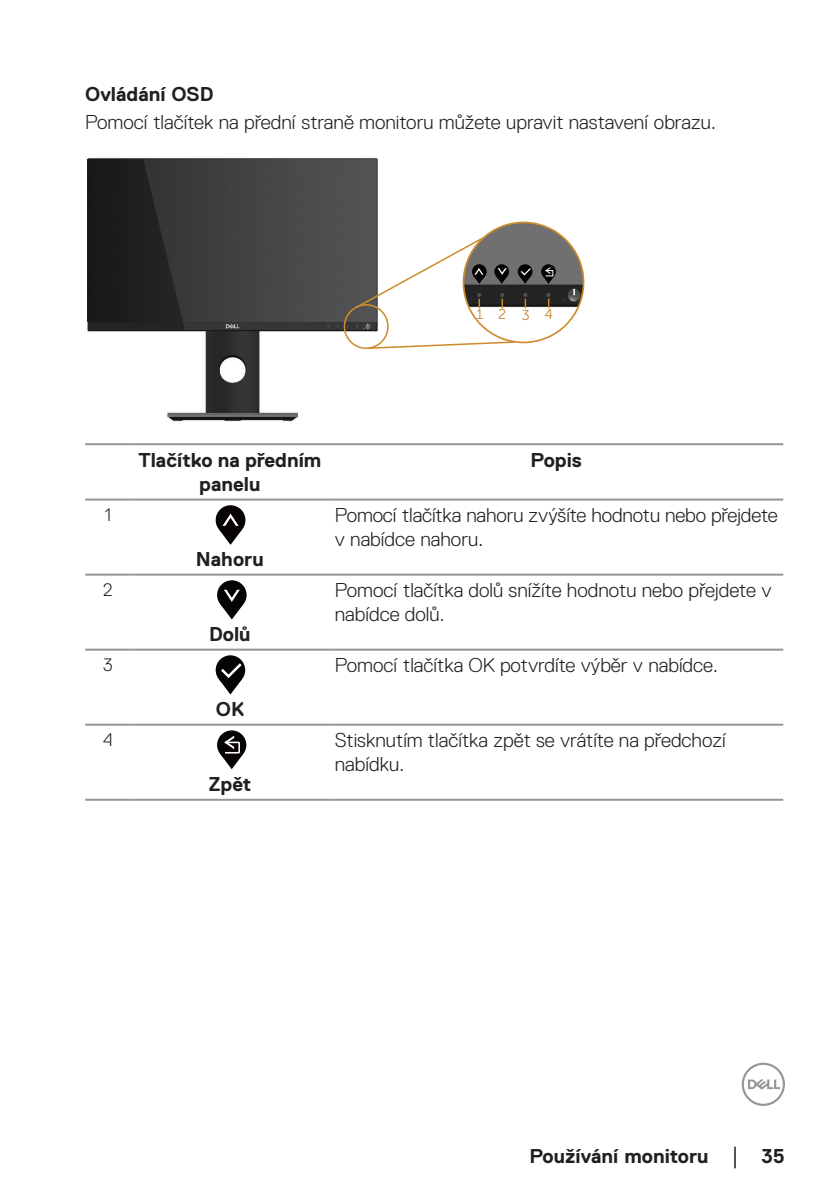
<style>
.page{position:relative;width:840px;height:1191px;background:#fff}
.page>*{position:absolute;margin:0;border:0;box-sizing:border-box;transform-origin:0 0}
.text{font:300 20px/24px "Dell Replica";color:#231f20}
.text-2{font:700 20px/24px "Dell Replica";color:#231f20;text-align:center}
.Head3{font:700 20px "Dell Replica";color:#231f20}
.text-3{font:300 18px "Dell Replica";color:#231f20}
.t1{font:14.4px "Museo Sans For Dell 300";color:#c78830}
.s1{font-family:"Times New Roman";font-weight:400;font-size:18px}
</style>
<div class="page">
<svg style="left:741px;top:1062px;width:43px;height:44px"></svg>
<img style="left:87px;top:157px;width:291px;height:265px">
<div style="left:88px;top:159px;width:55px;height:162px;background:#1b1b1b"></div>
<div style="left:343px;top:304px;width:45px;height:45px;border:2px solid #cf8c2d;border-radius:50%"></div>
<svg style="left:366px;top:340px;width:149px;height:10px"></svg>
<img style="left:484px;top:222px;width:99px;height:86px">
<svg style="left:524px;top:299px;width:2px;height:9px"></svg>
<svg style="left:547px;top:299px;width:2px;height:9px"></svg>
<div style="left:471px;top:264px;width:15px;height:15px;background:#030303;border-radius:50%"></div>
<svg style="left:494px;top:264px;width:15px;height:15px"></svg>
<svg style="left:517px;top:264px;width:15px;height:15px"></svg>
<div style="left:541px;top:264px;width:14px;height:15px;background:#030303;border-radius:50%"></div>
<svg style="left:143px;top:159px;width:341px;height:171px"></svg>
<svg style="left:496px;top:268px;width:11px;height:16px"></svg>
<svg style="left:519px;top:267px;width:13px;height:17px"></svg>
<svg style="left:542px;top:267px;width:12px;height:17px"></svg>
<hr style="left:85px;top:443px;width:45px;height:2px;background:#939598">
<hr style="left:130px;top:443px;width:199px;height:2px;background:#939598">
<hr style="left:329px;top:443px;width:453px;height:2px;background:#939598">
<hr style="left:85px;top:498px;width:45px;height:2px;background:#939598">
<hr style="left:130px;top:498px;width:199px;height:2px;background:#939598">
<hr style="left:329px;top:498px;width:453px;height:2px;background:#939598">
<hr style="left:85px;top:573px;width:45px;height:2px;background:#939598">
<hr style="left:130px;top:573px;width:199px;height:2px;background:#939598">
<hr style="left:329px;top:573px;width:453px;height:2px;background:#939598">
<hr style="left:85px;top:648px;width:45px;height:2px;background:#939598">
<hr style="left:130px;top:648px;width:199px;height:2px;background:#939598">
<hr style="left:329px;top:648px;width:453px;height:2px;background:#939598">
<hr style="left:85px;top:723px;width:45px;height:2px;background:#939598">
<hr style="left:130px;top:723px;width:199px;height:2px;background:#939598">
<hr style="left:329px;top:723px;width:453px;height:2px;background:#939598">
<hr style="left:85px;top:798px;width:45px;height:2px;background:#939598">
<hr style="left:130px;top:798px;width:199px;height:2px;background:#939598">
<hr style="left:329px;top:798px;width:453px;height:2px;background:#939598">
<div style="left:215px;top:505px;width:30px;height:30px;background:#070304;border-radius:50%"></div>
<svg style="left:219px;top:513px;width:23px;height:32px"></svg>
<div style="left:217px;top:580px;width:29px;height:30px;background:#050303;border-radius:50%"></div>
<svg style="left:220px;top:590px;width:23px;height:29px"></svg>
<svg style="left:215px;top:655px;width:30px;height:30px"></svg>
<svg style="left:218px;top:660px;width:26px;height:34px"></svg>
<svg style="left:217px;top:730px;width:29px;height:29px"></svg>
<svg style="left:220px;top:735px;width:23px;height:34px"></svg>
<p class="Head3" style="left:85px;top:83px;width:130px">Ovládání OSD</p>
<p class="text" style="left:85px;top:110px;width:631px">Pomocí tlačítek na přední straně monitoru můžete upravit nastavení obrazu.</p>
<p class="t1" style="left:476px;top:306px;width:78px">1234</p>
<p class="text-2" style="left:138px;top:448px;width:184px">Tlačítko na předním panelu</p>
<p class="text-2" style="left:530px;top:448px;width:53px">Popis</p>
<p class="text-3" style="left:105px;top:504px;width:8px">1</p>
<p class="text" style="left:334px;top:503px;width:444px">Pomocí tlačítka nahoru zvýšíte hodnotu nebo přejdete v nabídce nahoru.</p>
<p class="text-2" style="left:196px;top:547px;width:70px">Nahoru</p>
<p class="text-3" style="left:103px;top:579px;width:11px">2</p>
<p class="text" style="left:334px;top:578px;width:438px">Pomocí tlačítka dolů snížíte hodnotu nebo přejdete v nabídce dolů.</p>
<p class="text-2" style="left:209px;top:622px;width:43px">Dolů</p>
<p class="text-3" style="left:103px;top:654px;width:11px">3</p>
<p class="text" style="left:334px;top:653px;width:384px">Pomocí tlačítka OK potvrdíte výběr v nabídce.</p>
<p class="text-2" style="left:216px;top:697px;width:29px">OK</p>
<p class="text-3" style="left:103px;top:729px;width:11px">4</p>
<p class="text" style="left:334px;top:728px;width:392px">Stisknutím tlačítka zpět se vrátíte na předchozí nabídku.</p>
<p class="text-2" style="left:208px;top:772px;width:44px">Zpět</p>
<p class="text-2" style="left:529px;top:1143px;width:257px">Používání monitoru <span class="s1">│</span> 35</p>
</div>
